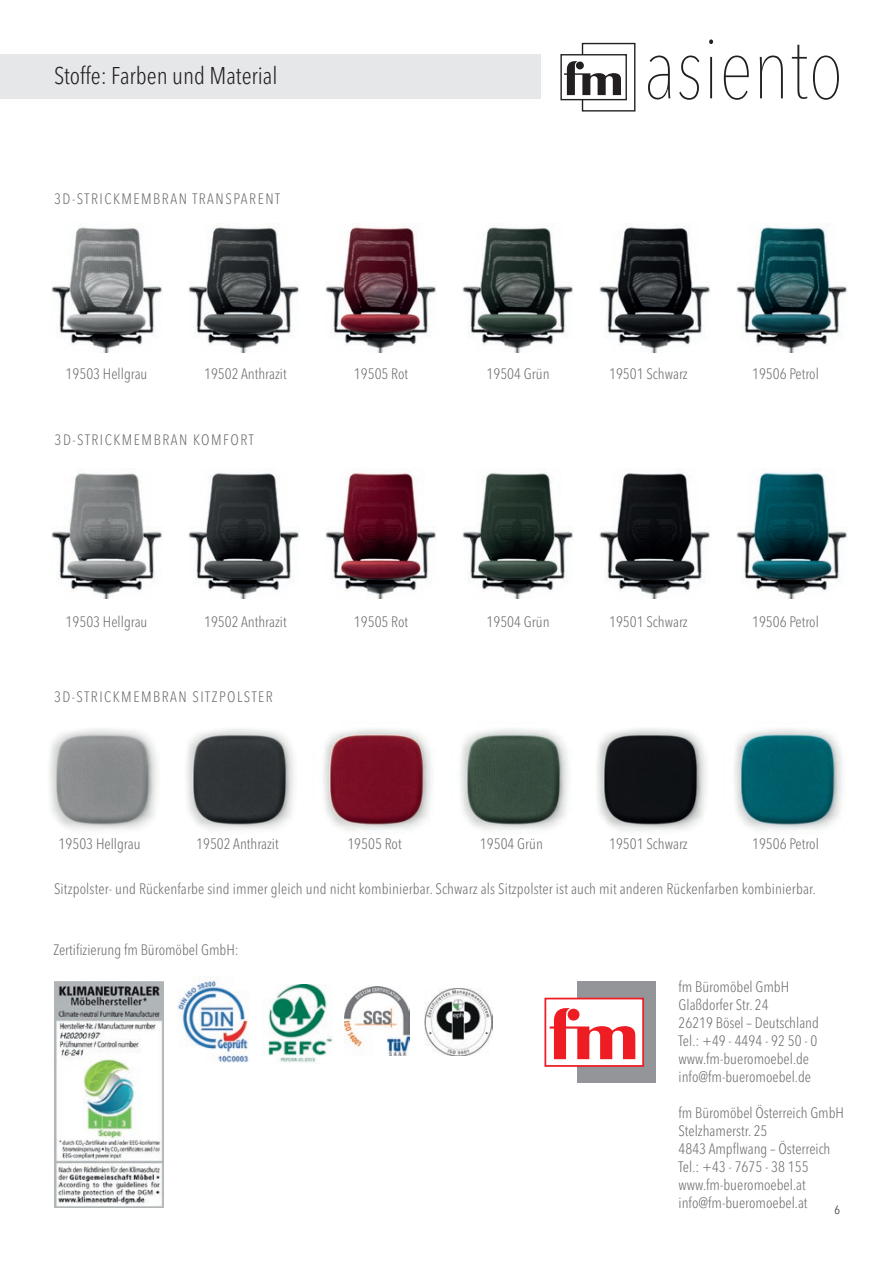
<style>
.page{position:relative;width:893px;height:1263px;background:#fff}
.page>*{position:absolute;margin:0;border:0;box-sizing:border-box;transform-origin:0 0}
.t1{font:200 85.8px "Avenir Next Condensed";color:#231f20}
.t2{font:300 condensed 24px "Avenir Next LT Pro";color:#231f20}
.t3{font:300 condensed 15px/18px "Avenir Next LT Pro";color:#6c6d70}
.t4{font:300 condensed 15px "Avenir Next LT Pro";letter-spacing:.1em;color:#6c6d70}
.t5{font:300 condensed 12px "Avenir Next LT Pro";color:#231f20}
</style>
<div class="page">
<div style="left:0;top:54px;width:541px;height:45px;background:#e6e7e9"></div>
<svg style="left:564px;top:42px;width:72px;height:70px"></svg>
<div style="left:560px;top:54px;width:67px;height:46px;border:1px solid #231f20"></div>
<img style="left:51px;top:223px;width:111px;height:129px">
<img style="left:51px;top:473px;width:111px;height:125px">
<img style="left:188px;top:225px;width:111px;height:127px">
<img style="left:188px;top:469px;width:111px;height:129px">
<img style="left:325px;top:224px;width:111px;height:128px">
<img style="left:325px;top:472px;width:111px;height:126px">
<img style="left:462px;top:223px;width:111px;height:129px">
<img style="left:462px;top:472px;width:111px;height:126px">
<img style="left:599px;top:226px;width:111px;height:126px">
<img style="left:599px;top:473px;width:111px;height:125px">
<img style="left:736px;top:224px;width:111px;height:128px">
<img style="left:736px;top:472px;width:111px;height:126px">
<img style="left:49px;top:729px;width:108px;height:101px">
<img style="left:186px;top:729px;width:108px;height:101px">
<img style="left:323px;top:729px;width:108px;height:102px">
<img style="left:460px;top:729px;width:108px;height:102px">
<img style="left:597px;top:728px;width:110px;height:103px">
<img style="left:734px;top:729px;width:108px;height:102px">
<div style="left:577px;top:982px;width:79px;height:101px;background:#939598"></div>
<div style="left:544px;top:998px;width:100px;height:69px;background:#fff;border:2px solid #ee1d23"></div>
<svg style="left:550px;top:1008px;width:85px;height:51px"></svg>
<div style="left:568px;top:1009px;width:11px;height:11px;background:#ee1d23;border-radius:50%"></div>
<img style="left:268px;top:984px;width:65px;height:80px">
<img style="left:55px;top:981px;width:108px;height:227px">
<img style="left:344px;top:986px;width:65px;height:70px">
<img style="left:425px;top:988px;width:68px;height:68px">
<img style="left:178px;top:976px;width:71px;height:87px">
<h2 class="t2" style="left:54px;top:61px;width:225px">Stoffe: Farben und Material</h2>
<p class="t4" style="left:54px;top:190px;width:227px">3D-STRICKMEMBRAN TRANSPARENT</p>
<p class="t3" style="left:66px;top:365px;width:83px">19503 Hellgrau</p>
<p class="t3" style="left:204px;top:365px;width:84px">19502 Anthrazit</p>
<p class="t4" style="left:55px;top:431px;width:201px">3D-STRICKMEMBRAN KOMFORT</p>
<p class="t3" style="left:354px;top:365px;width:56px">19505 Rot</p>
<p class="t3" style="left:66px;top:612px;width:83px">19503 Hellgrau</p>
<p class="t3" style="left:204px;top:612px;width:84px">19502 Anthrazit</p>
<p class="t3" style="left:354px;top:612px;width:56px">19505 Rot</p>
<p class="t4" style="left:54px;top:687px;width:220px">3D-STRICKMEMBRAN SITZPOLSTER</p>
<p class="t3" style="left:59px;top:834px;width:83px">19503 Hellgrau</p>
<p class="t3" style="left:196px;top:834px;width:84px">19502 Anthrazit</p>
<p class="t3" style="left:347px;top:834px;width:56px">19505 Rot</p>
<h1 class="t1" style="left:644px;top:17px;width:201px">asiento</h1>
<p class="t3" style="left:487px;top:365px;width:65px">19504 Grün</p>
<p class="t3" style="left:609px;top:365px;width:80px">19501 Schwarz</p>
<p class="t3" style="left:752px;top:365px;width:68px">19506 Petrol</p>
<p class="t3" style="left:487px;top:612px;width:65px">19504 Grün</p>
<p class="t3" style="left:609px;top:612px;width:80px">19501 Schwarz</p>
<p class="t3" style="left:752px;top:612px;width:68px">19506 Petrol</p>
<p class="t3" style="left:480px;top:834px;width:65px">19504 Grün</p>
<p class="t3" style="left:609px;top:834px;width:80px">19501 Schwarz</p>
<p class="t3" style="left:752px;top:834px;width:68px">19506 Petrol</p>
<p class="t3" style="left:54px;top:879px;width:763px">Sitzpolster- und Rückenfarbe sind immer gleich und nicht kombinierbar. Schwarz als Sitzpolster ist auch mit anderen Rückenfarben kombinierbar.</p>
<p class="t3" style="left:53px;top:941px;width:187px">Zertifizierung fm Büromöbel GmbH:</p>
<p class="t3" style="left:679px;top:978px;width:142px">fm Büromöbel GmbH<br>Glaßdorfer Str. 24<br>26219 Bösel – Deutschland<br>Tel.: +49 - 4494 - 92 50 - 0 www.fm-bueromoebel.de info@fm-bueromoebel.de</p>
<p class="t3" style="left:679px;top:1104px;width:167px">fm Büromöbel Österreich GmbH<br>Stelzhamerstr. 25<br>4843 Ampflwang – Österreich<br>Tel.: +43 - 7675 - 38 155 www.fm-bueromoebel.at info@fm-bueromoebel.at</p>
<p class="t5" style="left:834px;top:1202px;width:7px">6</p>
</div>
